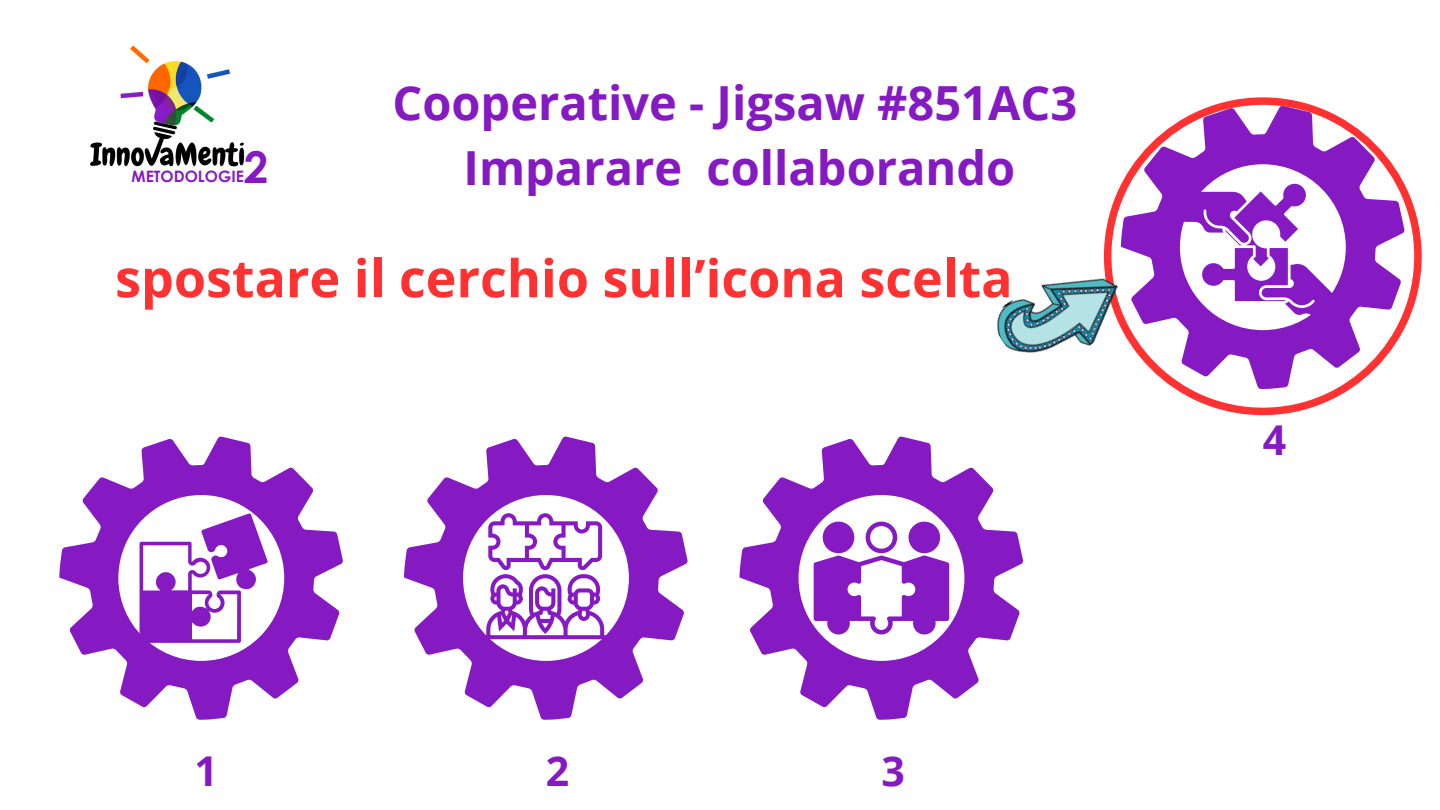
<style>
.page{position:relative;width:1440px;height:810px;background:#fff}
.page>*{position:absolute;margin:0;border:0;box-sizing:border-box;transform-origin:0 0}
.t1{font:700 52px "Open Sans";color:#ff3131}
.t2{font:700 47px "Open Sans";color:#851ac3}
.t3{font:700 43.9px "Century Gothic";color:#851ac3}
.t4{font:700 41.1px "Open Sans";color:#851ac3}
.t5{font:700 15.7px "Century Gothic";color:#851ac3}
</style>
<div class="page">
<img style="left:90px;top:139px;width:155px;height:28px">
<img style="left:120px;top:30px;width:111px;height:109px">
<svg style="left:404px;top:436px;width:284px;height:284px"></svg>
<svg style="left:482px;top:513px;width:126px;height:126px"></svg>
<svg style="left:740px;top:436px;width:283px;height:284px"></svg>
<svg style="left:814px;top:522px;width:135px;height:113px"></svg>
<svg style="left:59px;top:436px;width:284px;height:284px"></svg>
<svg style="left:140px;top:513px;width:128px;height:130px"></svg>
<svg style="left:1104px;top:97px;width:318px;height:318px"></svg>
<img style="left:997px;top:247px;width:139px;height:137px">
<p class="t3" style="left:244px;top:139px;width:26px">2</p>
<p class="t5" style="left:132px;top:166px;width:114px">METODOLOGIE</p>
<p class="t2" style="left:392px;top:69px;width:686px">Cooperative - Jigsaw #851AC3</p>
<h1 class="t2" style="left:464px;top:135px;width:553px">Imparare collaborando</h1>
<p class="t1" style="left:115px;top:242px;width:899px">spostare il cerchio sull’icona scelta</p>
<h1 class="t4" style="left:194px;top:742px;width:25px">1</h1>
<h1 class="t4" style="left:881px;top:742px;width:25px">3</h1>
<p class="t4" style="left:546px;top:742px;width:25px">2</p>
<p class="t4" style="left:1263px;top:411px;width:25px">4</p>
</div>
